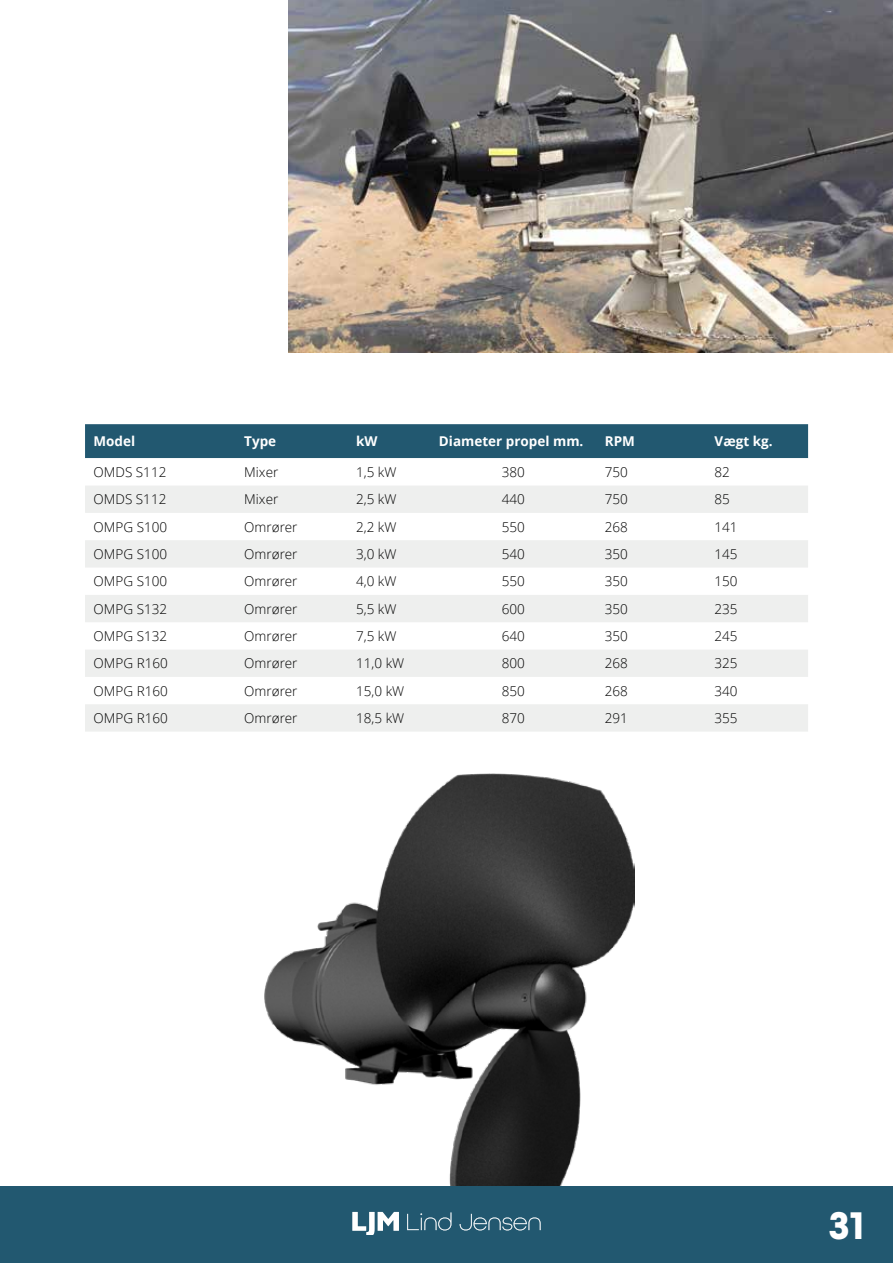
<style>
.page{position:relative;width:893px;height:1263px;background:#fff}
.page>*{position:absolute;margin:0;border:0;box-sizing:border-box;transform-origin:0 0}
.t1{font:700 40.8px "All Round Gothic";color:#fff}
.t2{font:300 13.5px "Open Sans";color:#000}
.t3{font:700 13.5px "Open Sans";color:#fff}
</style>
<div class="page">
<img style="left:289px;top:0;width:604px;height:353px">
<img style="left:265px;top:773px;width:369px;height:413px">
<div style="left:85px;top:424px;width:723px;height:34px;background:#225870"></div>
<div style="left:85px;top:486px;width:723px;height:27px;background:#eeefee"></div>
<div style="left:85px;top:540px;width:723px;height:27px;background:#eeefee"></div>
<div style="left:85px;top:595px;width:723px;height:27px;background:#eeefee"></div>
<div style="left:85px;top:650px;width:723px;height:27px;background:#eeefee"></div>
<div style="left:85px;top:704px;width:723px;height:28px;background:#eeefee"></div>
<div style="left:0;top:1186px;width:893px;height:77px;background:#225870"></div>
<svg style="left:352px;top:1212px;width:47px;height:22px"></svg>
<svg style="left:407px;top:1212px;width:44px;height:18px"></svg>
<svg style="left:460px;top:1214px;width:81px;height:16px"></svg>
<p class="t3" style="left:94px;top:432px;width:43px">Model</p>
<p class="t3" style="left:244px;top:432px;width:34px">Type</p>
<p class="t3" style="left:356px;top:432px;width:23px">kW</p>
<p class="t3" style="left:439px;top:432px;width:146px">Diameter propel mm.</p>
<p class="t3" style="left:605px;top:432px;width:32px">RPM</p>
<p class="t3" style="left:714px;top:432px;width:59px">Vægt kg.</p>
<p class="t2" style="left:94px;top:463px;width:74px">OMDS S112</p>
<p class="t2" style="left:244px;top:463px;width:36px">Mixer</p>
<p class="t2" style="left:356px;top:463px;width:42px">1,5 kW</p>
<p class="t2" style="left:502px;top:463px;width:25px">380</p>
<p class="t2" style="left:605px;top:463px;width:25px">750</p>
<p class="t2" style="left:714px;top:463px;width:17px">82</p>
<p class="t2" style="left:94px;top:490px;width:74px">OMDS S112</p>
<p class="t2" style="left:244px;top:490px;width:36px">Mixer</p>
<p class="t2" style="left:356px;top:490px;width:42px">2,5 kW</p>
<p class="t2" style="left:502px;top:490px;width:25px">440</p>
<p class="t2" style="left:605px;top:490px;width:25px">750</p>
<p class="t2" style="left:714px;top:490px;width:17px">85</p>
<p class="t2" style="left:94px;top:518px;width:75px">OMPG S100</p>
<p class="t2" style="left:244px;top:518px;width:55px">Omrører</p>
<p class="t2" style="left:356px;top:518px;width:42px">2,2 kW</p>
<p class="t2" style="left:502px;top:518px;width:25px">550</p>
<p class="t2" style="left:605px;top:518px;width:25px">268</p>
<p class="t2" style="left:714px;top:518px;width:25px">141</p>
<p class="t2" style="left:94px;top:545px;width:75px">OMPG S100</p>
<p class="t2" style="left:244px;top:545px;width:55px">Omrører</p>
<p class="t2" style="left:356px;top:545px;width:42px">3,0 kW</p>
<p class="t2" style="left:502px;top:545px;width:25px">540</p>
<p class="t2" style="left:605px;top:545px;width:25px">350</p>
<p class="t2" style="left:714px;top:545px;width:25px">145</p>
<p class="t2" style="left:94px;top:572px;width:75px">OMPG S100</p>
<p class="t2" style="left:244px;top:572px;width:55px">Omrører</p>
<p class="t2" style="left:356px;top:572px;width:42px">4,0 kW</p>
<p class="t2" style="left:502px;top:572px;width:25px">550</p>
<p class="t2" style="left:605px;top:572px;width:25px">350</p>
<p class="t2" style="left:714px;top:572px;width:25px">150</p>
<p class="t2" style="left:94px;top:600px;width:75px">OMPG S132</p>
<p class="t2" style="left:244px;top:600px;width:55px">Omrører</p>
<p class="t2" style="left:356px;top:600px;width:42px">5,5 kW</p>
<p class="t2" style="left:502px;top:600px;width:25px">600</p>
<p class="t2" style="left:605px;top:600px;width:25px">350</p>
<p class="t2" style="left:714px;top:600px;width:25px">235</p>
<p class="t2" style="left:94px;top:627px;width:75px">OMPG S132</p>
<p class="t2" style="left:244px;top:627px;width:55px">Omrører</p>
<p class="t2" style="left:356px;top:627px;width:42px">7,5 kW</p>
<p class="t2" style="left:502px;top:627px;width:25px">640</p>
<p class="t2" style="left:605px;top:627px;width:25px">350</p>
<p class="t2" style="left:714px;top:627px;width:25px">245</p>
<p class="t2" style="left:94px;top:654px;width:76px">OMPG R160</p>
<p class="t2" style="left:244px;top:654px;width:55px">Omrører</p>
<p class="t2" style="left:356px;top:654px;width:50px">11,0 kW</p>
<p class="t2" style="left:502px;top:654px;width:25px">800</p>
<p class="t2" style="left:605px;top:654px;width:25px">268</p>
<p class="t2" style="left:714px;top:654px;width:25px">325</p>
<p class="t2" style="left:94px;top:682px;width:76px">OMPG R160</p>
<p class="t2" style="left:244px;top:682px;width:55px">Omrører</p>
<p class="t2" style="left:356px;top:682px;width:50px">15,0 kW</p>
<p class="t2" style="left:502px;top:682px;width:25px">850</p>
<p class="t2" style="left:605px;top:682px;width:25px">268</p>
<p class="t2" style="left:714px;top:682px;width:25px">340</p>
<p class="t2" style="left:94px;top:709px;width:76px">OMPG R160</p>
<p class="t2" style="left:244px;top:709px;width:55px">Omrører</p>
<p class="t2" style="left:356px;top:709px;width:50px">18,5 kW</p>
<p class="t2" style="left:502px;top:709px;width:25px">870</p>
<p class="t2" style="left:605px;top:709px;width:25px">291</p>
<p class="t2" style="left:714px;top:709px;width:25px">355</p>
<h1 class="t1" style="left:828px;top:1201px;width:37px">31</h1>
</div>
